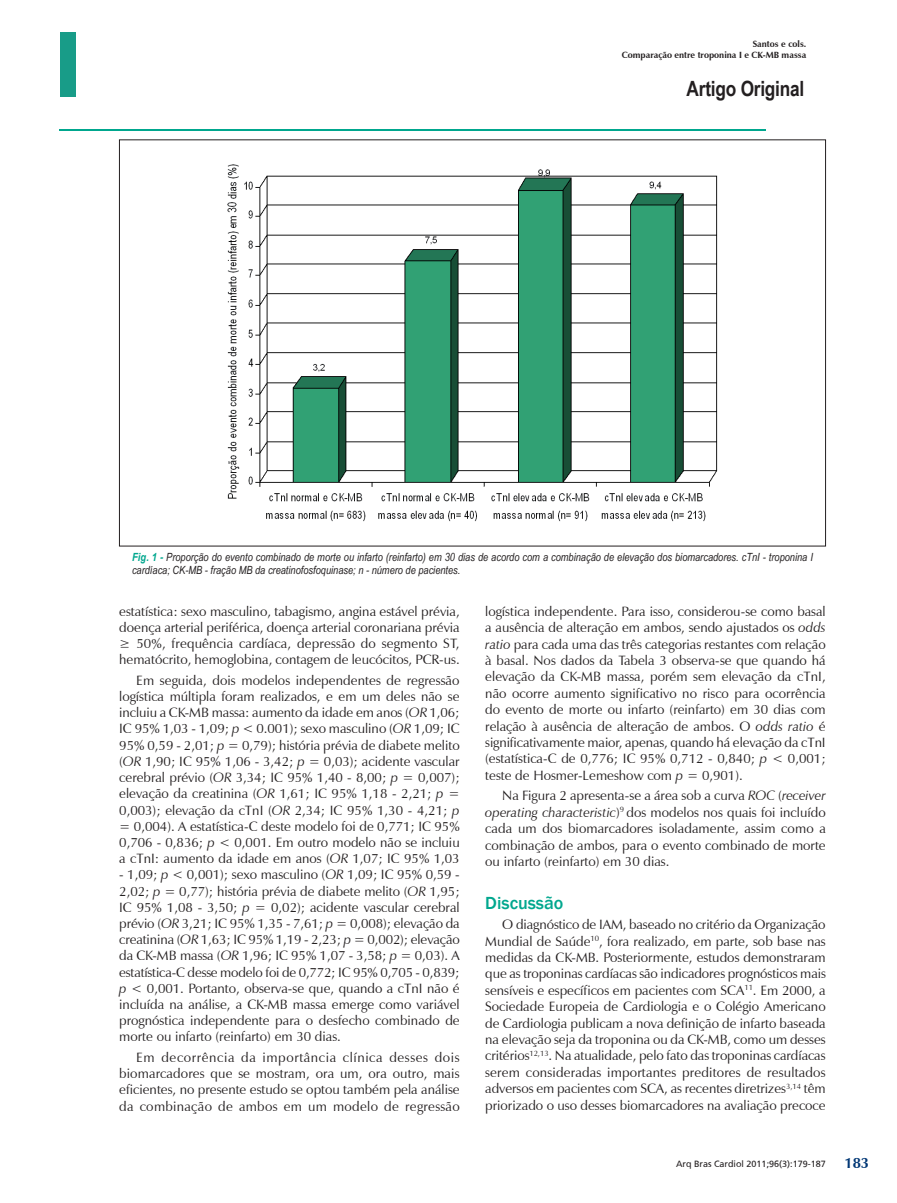
<style>
.page{position:relative;width:897px;height:1203px;background:#fff}
.page>*{position:absolute;margin:0;border:0;box-sizing:border-box;transform-origin:0 0}
.t1{font:700 21px "Arial Narrow";letter-spacing:-.01em;color:#231f20}
.t2{font:500 18px "Franklin Gothic";color:#00a78e}
.t3{font:13.5px/16.2px "Zapf Humanist 601 BT";color:#231f20;text-align:justify}
.t4{font:italic 11.25px/13.5px "Arial Narrow";color:#231f20}
.t5{font:700 9px/10.8px "Zapf Humanist 601 BT";color:#231f20;text-align:right}
.t6{font:9px "Frutiger";color:#231f20}
.s1{font-weight:700;color:#00a78e}
.s2{font-style:italic}
.s3{font-family:"Zapf Humanist 601 BT";font-weight:700;font-size:15px;color:#013775}
</style>
<div class="page">
<div style="left:60px;top:32px;width:15px;height:65px;background:#189c88"></div>
<hr style="left:60px;top:130px;width:705px;height:1px;background:#00a78e">
<img style="left:227px;top:164px;width:490px;height:358px">
<p class="t5" style="left:621px;top:39px;width:186px">Santos e cols.<br>Comparação entre troponina I e CK-MB massa</p>
<h1 class="t1" style="left:686px;top:73px;width:119px">Artigo Original</h1>
<p class="t4" style="left:132px;top:550px;width:682px"><span class="s1">Fig. 1 -</span> Proporção do evento combinado de morte ou infarto (reinfarto) em 30 dias de acordo com a combinação de elevação dos biomarcadores. cTnI - troponina I cardíaca; CK-MB - fração MB da creatinofosfoquinase; n - número de pacientes.</p>
<p class="t3" style="left:119px;top:603px;width:342px">estatística: sexo masculino, tabagismo, angina estável prévia, doença arterial periférica, doença arterial coronariana prévia ≥ 50%, frequência cardíaca, depressão do segmento ST, hematócrito, hemoglobina, contagem de leucócitos, PCR-us.</p>
<p class="t3" style="left:119px;top:672px;width:342px;text-indent:17px">Em seguida, dois modelos independentes de regressão logística múltipla foram realizados, e em um deles não se incluiu a CK-MB massa: aumento da idade em anos (<span class="s2">OR</span> 1,06; IC 95% 1,03 - 1,09; <span class="s2">p</span> &lt; 0.001); sexo masculino (<span class="s2">OR</span> 1,09; IC 95% 0,59 - 2,01; <span class="s2">p</span> = 0,79); história prévia de diabete melito (<span class="s2">OR</span> 1,90; IC 95% 1,06 - 3,42; <span class="s2">p</span> = 0,03); acidente vascular cerebral prévio (<span class="s2">OR</span> 3,34; IC 95% 1,40 - 8,00; <span class="s2">p</span> = 0,007); elevação da creatinina (<span class="s2">OR</span> 1,61; IC 95% 1,18 - 2,21; <span class="s2">p</span> = 0,003); elevação da cTnI (<span class="s2">OR</span> 2,34; IC 95% 1,30 - 4,21; <span class="s2">p </span>= 0,004). A estatística-C deste modelo foi de 0,771; IC 95% 0,706 - 0,836; <span class="s2">p</span> &lt; 0,001. Em outro modelo não se incluiu a cTnI: aumento da idade em anos (<span class="s2">OR</span> 1,07; IC 95% 1,03</p>
<p class="t3" style="left:119px;top:866px;width:342px">- 1,09; <span class="s2">p</span> &lt; 0,001); sexo masculino (<span class="s2">OR</span> 1,09; IC 95% 0,59 - 2,02; <span class="s2">p</span> = 0,77); história prévia de diabete melito (<span class="s2">OR</span> 1,95; IC 95% 1,08 - 3,50; <span class="s2">p</span> = 0,02); acidente vascular cerebral prévio (<span class="s2">OR</span> 3,21; IC 95% 1,35 - 7,61; <span class="s2">p</span> = 0,008); elevação da creatinina (<span class="s2">OR</span> 1,63; IC 95% 1,19 - 2,23; <span class="s2">p =</span> 0,002); elevação da CK-MB massa (<span class="s2">OR</span> 1,96; IC 95% 1,07 - 3,58; <span class="s2">p =</span> 0,03). A estatística-C desse modelo foi de 0,772; IC 95% 0,705 - 0,839; <span class="s2">p</span> &lt; 0,001. Portanto, observa-se que, quando a cTnI não é incluída na análise, a CK-MB massa emerge como variável prognóstica independente para o desfecho combinado de morte ou infarto (reinfarto) em 30 dias.</p>
<p class="t3" style="left:119px;top:1049px;width:342px;text-indent:17px">Em decorrência da importância clínica desses dois biomarcadores que se mostram, ora um, ora outro, mais eficientes, no presente estudo se optou também pela análise da combinação de ambos em um modelo de regressão</p>
<p class="t3" style="left:485px;top:603px;width:342px">logística independente. Para isso, considerou-se como basal a ausência de alteração em ambos, sendo ajustados os <span class="s2">odds ratio</span> para cada uma das três categorias restantes com relação à basal. Nos dados da Tabela 3 observa-se que quando há elevação da CK-MB massa, porém sem elevação da cTnI, não ocorre aumento significativo no risco para ocorrência do evento de morte ou infarto (reinfarto) em 30 dias com relação à ausência de alteração de ambos. O <span class="s2">odds ratio</span> é significativamente maior, apenas, quando há elevação da cTnI (estatística-C de 0,776; IC 95% 0,712 - 0,840; <span class="s2">p</span> &lt; 0,001; teste de Hosmer-Lemeshow com <span class="s2">p</span> = 0,901).</p>
<p class="t3" style="left:485px;top:787px;width:342px;text-indent:17px">Na Figura 2 apresenta-se a área sob a curva <span class="s2">ROC</span> (<span class="s2">receiver operating characteristic</span>)<sup>9</sup> dos modelos nos quais foi incluído cada um dos biomarcadores isoladamente, assim como a combinação de ambos, para o evento combinado de morte ou infarto (reinfarto) em 30 dias.</p>
<h2 class="t2" style="left:485px;top:891px;width:80px">Discussão</h2>
<p class="t3" style="left:485px;top:916px;width:342px;text-indent:17px">O diagnóstico de IAM, baseado no critério da Organização Mundial de Saúde<sup>10</sup>, fora realizado, em parte, sob base nas medidas da CK-MB. Posteriormente, estudos demonstraram que as troponinas cardíacas são indicadores prognósticos mais sensíveis e específicos em pacientes com SCA<sup>11</sup>. Em 2000, a Sociedade Europeia de Cardiologia e o Colégio Americano de Cardiologia publicam a nova definição de infarto baseada na elevação seja da troponina ou da CK-MB, como um desses critérios<sup>12,13</sup>. Na atualidade, pelo fato das troponinas cardíacas serem consideradas importantes preditores de resultados adversos em pacientes com SCA, as recentes diretrizes<sup>3,14</sup> têm priorizado o uso desses biomarcadores na avaliação precoce</p>
<p class="t6" style="left:675px;top:1158px;width:194px">Arq Bras Cardiol 2011;96(3):179-187 <span class="s3">183</span></p>
</div>
